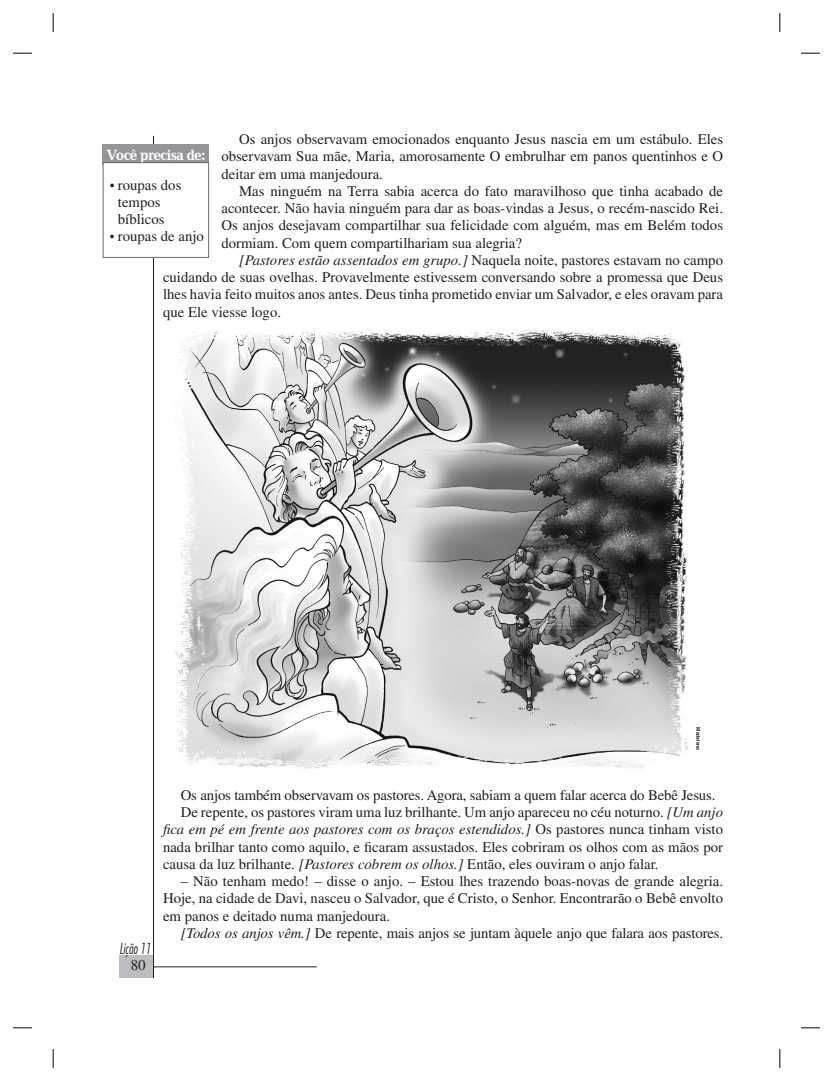
<style>
.page{position:relative;width:833px;height:1081px;background:#fff}
.page>*{position:absolute;margin:0;border:0;box-sizing:border-box;transform-origin:0 0}
.t1{font:700 15px "Candida Std";letter-spacing:-.05em;color:#fff;scale:.93 1}
.t2{font:15px "Times LT Std";color:#231f20}
.Texto{font:14.75px/17.2px "Times LT Std";color:#231f20;text-align:justify}
.Você_Precisa{font:14.75px/17.2px "Times LT Std";color:#231f20}
.texto_tabela{font:italic 300 condensed 14.75px "Futura Std";color:#231f20;scale:.85 1}
.Titulo_Menor{font:700 5px "Helvetica";color:#231f20}
.s1{font-style:italic}
.s2{font-size:13.75px}
</style>
<div class="page">
<div style="left:119px;top:955px;width:34px;height:23px;background:#bcbdc0"></div>
<hr style="left:154px;top:966px;width:163px;height:1px;background:#231f20">
<hr style="left:153px;top:136px;width:1px;height:842px;background:#231f20">
<div style="left:103px;top:144px;width:106px;height:21px;background:#939598"></div>
<div style="left:103px;top:163px;width:106px;height:94px;background:#fff"></div>
<div style="left:103px;top:162px;width:106px;height:96px;border:1px solid #6c6d70"></div>
<img style="left:175px;top:328px;width:514px;height:441px">
<svg style="left:13px;top:52px;width:19px;height:2px"></svg>
<svg style="left:801px;top:52px;width:19px;height:2px"></svg>
<svg style="left:13px;top:1027px;width:19px;height:1px"></svg>
<svg style="left:801px;top:1027px;width:19px;height:1px"></svg>
<svg style="left:52px;top:13px;width:2px;height:19px"></svg>
<svg style="left:52px;top:1049px;width:2px;height:19px"></svg>
<svg style="left:779px;top:13px;width:1px;height:19px"></svg>
<svg style="left:779px;top:1049px;width:1px;height:19px"></svg>
<p class="Texto" style="left:221px;top:130px;width:503px;text-indent:18px">Os anjos observavam emocionados enquanto Jesus nascia em um estábulo. Eles observavam Sua mãe, Maria, amorosamente O embrulhar em panos quentinhos e O deitar em uma manjedoura.</p>
<p class="Texto" style="left:221px;top:182px;width:503px;text-indent:18px">Mas ninguém na Terra sabia acerca do fato maravilhoso que tinha acabado de acontecer. Não havia ninguém para dar as boas-vindas a Jesus, o recém-nascido Rei.<br>Os anjos desejavam compartilhar sua felicidade com alguém, mas em Belém todos dormiam. Com quem compartilhariam sua alegria?</p>
<p class="Texto" style="left:163px;top:251px;width:561px;text-indent:76px"><span class="s1">[Pastores estão assentados em grupo.]</span> Naquela noite, pastores estavam no campo cuidando de suas ovelhas. Provavelmente estivessem conversando sobre a promessa que Deus lhes havia feito muitos anos antes. Deus tinha prometido enviar um Salvador, e eles oravam para que Ele viesse logo.</p>
<p class="t1" style="left:106px;top:146px;width:108px">Você precisa de:</p>
<p class="Você_Precisa" style="left:118px;top:176px;width:65px;text-indent:-8px"><span class="s2">•</span> roupas dos tempos bíblicos</p>
<p class="Você_Precisa" style="left:110px;top:228px;width:96px"><span class="s2">•</span> roupas de anjo</p>
<p class="Titulo_Menor" style="left:702px;top:727px;width:24px;rotate:90deg">Madalena</p>
<p class="texto_tabela" style="left:120px;top:939px;width:38px">Lição 11</p>
<p class="t2" style="left:131px;top:956px;width:16px">80</p>
<p class="Texto" style="left:181px;top:786px;width:536px">Os anjos também observavam os pastores. Agora, sabiam a quem falar acerca do Bebê Jesus.</p>
<p class="Texto" style="left:163px;top:803px;width:561px;text-indent:18px">De repente, os pastores viram uma luz brilhante. Um anjo apareceu no céu noturno. <span class="s1">[Um anjo fica em pé em frente aos pastores com os braços estendidos.]</span> Os pastores nunca tinham visto nada brilhar tanto como aquilo, e ficaram assustados. Eles cobriram os olhos com as mãos por causa da luz brilhante. <span class="s1">[Pastores cobrem os olhos.]</span> Então, eles ouviram o anjo falar.</p>
<p class="Texto" style="left:163px;top:872px;width:561px;text-indent:18px">– Não tenham medo! – disse o anjo. – Estou lhes trazendo boas-novas de grande alegria.<br>Hoje, na cidade de Davi, nasceu o Salvador, que é Cristo, o Senhor. Encontrarão o Bebê envolto em panos e deitado numa manjedoura.</p>
<p class="Texto" style="left:181px;top:924px;width:544px"><span class="s1">[Todos os anjos vêm.]</span> De repente, mais anjos se juntam àquele anjo que falara aos pastores.</p>
</div>
